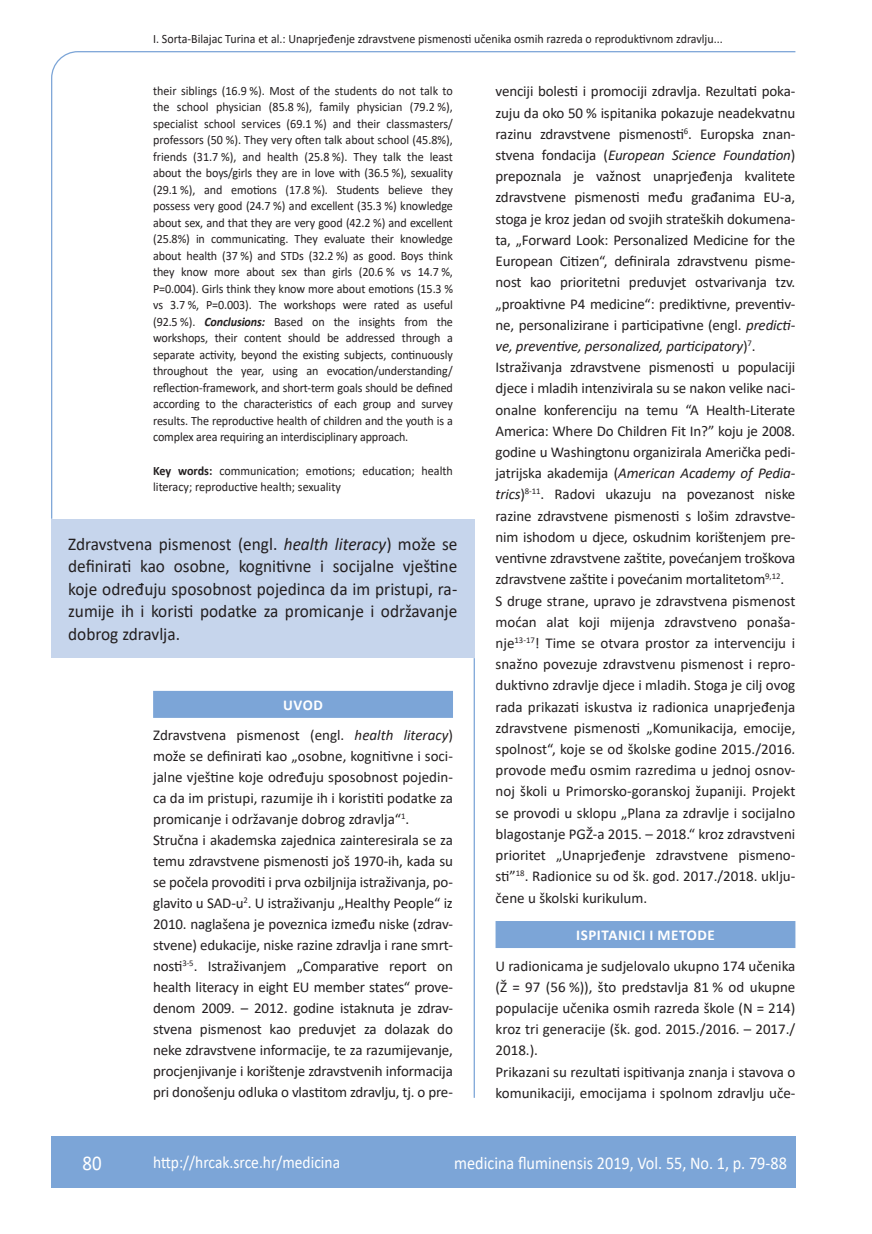
<style>
.page{position:relative;width:872px;height:1234px;background:#fff}
.page>*{position:absolute;margin:0;border:0;box-sizing:border-box;transform-origin:0 0}
.t1{font:21px "Calibri";color:#fff;scale:.9 1}
.anterfile{font:18px/22.5px "Calibri";color:#231f20;text-align:justify;scale:.96 1}
.t2{font:18px "Calibri";color:#fff;scale:.9 1}
.t3{font:17.25px "Calibri";color:#fff;scale:.9 1}
.osnovni_tekst{font:15px/21.1px "Calibri";letter-spacing:-.01em;color:#231f20;text-align:justify}
.naslov_ruler{font:700 15px "Calibri";letter-spacing:.04em;color:#fff}
.summary{font:12.75px/16.5px "Calibri";letter-spacing:-.01em;color:#231f20;text-align:justify;scale:.95 1}
.glava{font:12.75px "Calibri";color:#231f20;scale:.94 1}
.key_words{font:12.75px/16.5px "Calibri";color:#231f20;scale:.95 1}
.s1{font-weight:700;font-style:italic}
.s2{font-weight:700}
.s3{font-style:italic}
</style>
<div class="page">
<svg style="left:51px;top:51px;width:745px;height:469px"></svg>
<hr style="left:473px;top:658px;width:2px;height:439px;background:#7ca5d7">
<div style="left:51px;top:1135px;width:744px;height:51px;background:#7ca5d7"></div>
<div style="left:153px;top:690px;width:300px;height:27px;background:#7ca5d7"></div>
<div style="left:495px;top:920px;width:300px;height:27px;background:#7ca5d7"></div>
<div style="left:51px;top:519px;width:423px;height:138px;background:#c6d5ec"></div>
<p class="glava" style="left:153px;top:29px;width:607px">I. Sorta-Bilajac Turina et al.: Unaprjeđenje zdravstvene pismenosti učenika osmih razreda o reproduktivnom zdravlju...</p>
<p class="summary" style="left:153px;top:82px;width:317px">their siblings (16.9 %). Most of the students do not talk to the school physician (85.8 %), family physician (79.2 %), specialist school services (69.1 %) and their classmasters/ professors (50 %). They very often talk about school (45.8%), friends (31.7 %), and health (25.8 %). They talk the least about the boys/girls they are in love with (36.5 %), sexuality (29.1 %), and emotions (17.8 %). Students believe they possess very good (24.7 %) and excellent (35.3 %) knowledge about sex, and that they are very good (42.2 %) and excellent (25.8%) in communicating. They evaluate their knowledge about health (37 %) and STDs (32.2 %) as good. Boys think they know more about sex than girls (20.6 % vs 14.7 %, P=0.004). Girls think they know more about emotions (15.3 % vs 3.7 %, P=0.003). The workshops were rated as useful (92.5 %). <span class="s1">Conclusions:</span> Based on the insights from the workshops, their content should be addressed through a separate activity, beyond the existing subjects, continuously throughout the year, using an evocation/understanding/ reflection-framework, and short-term goals should be defined according to the characteristics of each group and survey results. The reproductive health of children and the youth is a complex area requiring an interdisciplinary approach.</p>
<p class="key_words" style="left:153px;top:462px;width:317px"><span class="s2">Key words:</span> communication; emotions; education; health literacy; reproductive health; sexuality</p>
<p class="anterfile" style="left:68px;top:532px;width:407px">Zdravstvena pismenost (engl. <span class="s3">health literacy</span>) može se definirati kao osobne, kognitivne i socijalne vještine koje određuju sposobnost pojedinca da im pristupi, ra&shy;zumije ih i koristi podatke za promicanje i održavanje dobrog zdravlja.</p>
<p class="naslov_ruler" style="left:283px;top:694px;width:41px">UVOD</p>
<p class="osnovni_tekst" style="left:153px;top:724px;width:301px">Zdravstvena pismenost (engl. <span class="s3">health literacy</span>) može se definirati kao „osobne, kognitivne i soci&shy;jalne vještine koje određuju sposobnost pojedin&shy;ca da im pristupi, razumije ih i koristiti podatke za promicanje i održavanje dobrog zdravlja“<sup>1</sup>.</p>
<p class="osnovni_tekst" style="left:153px;top:829px;width:301px">Stručna i akademska zajednica zainteresirala se za temu zdravstvene pismenosti još 1970-ih, kada su se počela provoditi i prva ozbiljnija istraživanja, po&shy;glavito u SAD-u<sup>2</sup>. U istraživanju „Healthy People“ iz 2010. naglašena je poveznica između niske (zdrav&shy;stvene) edukacije, niske razine zdravlja i rane smrt&shy;nosti<sup>3-5</sup>. Istraživanjem „Comparative report on health literacy in eight EU member states“ prove&shy;denom 2009. – 2012. godine istaknuta je zdrav&shy;stvena pismenost kao preduvjet za dolazak do neke zdravstvene informacije, te za razumijevanje, procjenjivanje i korištenje zdravstvenih informacija pri donošenju odluka o vlastitom zdravlju, tj. o pre-</p>
<p class="osnovni_tekst" style="left:495px;top:80px;width:301px">venciji bolesti i promociji zdravlja. Rezultati poka&shy;zuju da oko 50 % ispitanika pokazuje neadekvatnu razinu zdravstvene pismenosti<sup>6</sup>. Europska znan&shy;stvena fondacija (<span class="s3">European Science Foundation</span>) prepoznala je važnost unaprjeđenja kvalitete zdravstvene pismenosti među građanima EU-a, stoga je kroz jedan od svojih strateških dokumena&shy;ta, „Forward Look: Personalized Medicine for the European Citizen“, definirala zdravstvenu pisme&shy;nost kao prioritetni preduvjet ostvarivanja tzv. „proaktivne P4 medicine“: prediktivne, preventiv&shy;ne, personalizirane i participativne (engl. <span class="s3">predicti&shy;ve, preventive, personalized, participatory</span>)<sup>7</sup>.</p>
<p class="osnovni_tekst" style="left:495px;top:356px;width:301px">Istraživanja zdravstvene pismenosti u populaciji djece i mladih intenzivirala su se nakon velike naci&shy;onalne konferenciju na temu “A Health-Literate America: Where Do Children Fit In?” koju je 2008. godine u Washingtonu organizirala Američka pedi&shy;jatrijska akademija (<span class="s3">American Academy of Pedia&shy;trics</span>)<sup>8-11</sup>. Radovi ukazuju na povezanost niske razine zdravstvene pismenosti s lošim zdravstve&shy;nim ishodom u djece, oskudnim korištenjem pre&shy;ventivne zdravstvene zaštite, povećanjem troškova zdravstvene zaštite i povećanim mortalitetom<sup>9,12</sup>.</p>
<p class="osnovni_tekst" style="left:495px;top:589px;width:301px">S druge strane, upravo je zdravstvena pismenost moćan alat koji mijenja zdravstveno ponaša&shy;nje<sup>13-17</sup>! Time se otvara prostor za intervenciju i snažno povezuje zdravstvenu pismenost i repro&shy;duktivno zdravlje djece i mladih. Stoga je cilj ovog rada prikazati iskustva iz radionica unaprjeđenja zdravstvene pismenosti „Komunikacija, emocije, spolnost“, koje se od školske godine 2015./2016. provode među osmim razredima u jednoj osnov&shy;noj školi u Primorsko-goranskoj županiji. Projekt se provodi u sklopu „Plana za zdravlje i socijalno blagostanje PGŽ-a 2015. – 2018.“ kroz zdravstveni prioritet „Unaprjeđenje zdravstvene pismeno&shy;sti”<sup>18</sup>. Radionice su od šk. god. 2017./2018. uklju&shy;čene u školski kurikulum.</p>
<p class="naslov_ruler" style="left:576px;top:924px;width:140px">ISPITANICI I METODE</p>
<p class="osnovni_tekst" style="left:495px;top:954px;width:301px">U radionicama je sudjelovalo ukupno 174 učenika (Ž = 97 (56 %)), što predstavlja 81 % od ukupne populacije učenika osmih razreda škole (N = 214) kroz tri generacije (šk. god. 2015./2016. – 2017./ 2018.).</p>
<p class="osnovni_tekst" style="left:495px;top:1060px;width:301px">Prikazani su rezultati ispitivanja znanja i stavova o komunikaciji, emocijama i spolnom zdravlju uče-</p>
<p class="t1" style="left:82px;top:1147px;width:23px">80</p>
<p class="t3" style="left:153px;top:1149px;width:209px">http://hrcak.srce.hr/medicina</p>
<p class="t2" style="left:454px;top:1149px;width:371px">medicina fluminensis 2019, Vol. 55, No. 1, p. 79-88</p>
</div>
